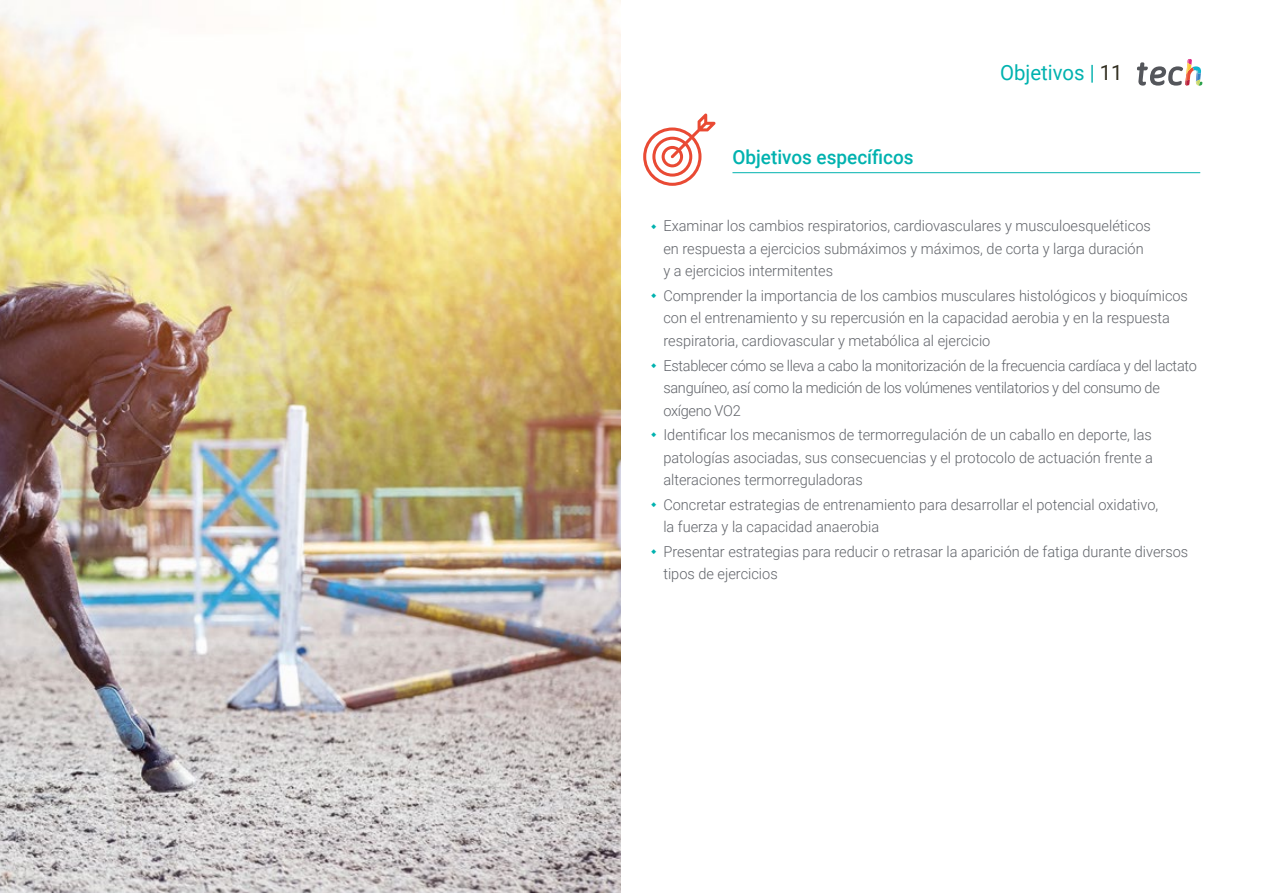
<style>
.page{position:relative;width:1263px;height:893px;background:#fff}
.page>*{position:absolute;margin:0;border:0;box-sizing:border-box;transform-origin:0 0}
.t1{font:21px "Roboto";color:#00b2af}
.t2{font:500 19.5px "Roboto";color:#00b2af}
.t3{font:300 15px/22.5px "Roboto";color:#61646a}
.t4{font:300 15px/22.5px "Roboto";letter-spacing:-.02em;color:#61646a}
.s1{color:#00b0ad}
.s2{color:#312e20}
</style>
<div class="page">
<img style="left:0;top:0;width:621px;height:893px">
<hr style="left:732px;top:172px;width:468px;height:1px;background:#00b2af">
<svg style="left:643px;top:113px;width:73px;height:73px"></svg>
<svg style="left:1137px;top:59px;width:65px;height:27px"></svg>
<h2 class="t2" style="left:732px;top:144px;width:183px">Objetivos específicos</h2>
<h1 class="t1" style="left:1000px;top:57px;width:124px">Objetivos <span class="s1">|</span> <span class="s2">11</span></h1>
<p class="t3" style="left:663px;top:214px;width:489px">Examinar los cambios respiratorios, cardiovasculares y musculoesqueléticos en respuesta a ejercicios submáximos y máximos, de corta y larga duración y a ejercicios intermitentes</p>
<p class="t3" style="left:663px;top:284px;width:526px">Comprender la importancia de los cambios musculares histológicos y bioquímicos con el entrenamiento y su repercusión en la capacidad aerobia y en la respuesta respiratoria, cardiovascular y metabólica al ejercicio</p>
<p class="t4" style="left:663px;top:353px;width:535px">Establecer cómo se lleva a cabo la monitorización de la frecuencia cardíaca y del lactato sanguíneo, así como la medición de los volúmenes ventilatorios y del consumo de oxígeno VO2</p>
<p class="t3" style="left:663px;top:423px;width:491px;text-align:justify">Identificar los mecanismos de termorregulación de un caballo en deporte, las patologías asociadas, sus consecuencias y el protocolo de actuación frente a alteraciones termorreguladoras</p>
<p class="t3" style="left:663px;top:493px;width:496px">Concretar estrategias de entrenamiento para desarrollar el potencial oxidativo, la fuerza y la capacidad anaerobia</p>
<p class="t3" style="left:663px;top:540px;width:526px">Presentar estrategias para reducir o retrasar la aparición de fatiga durante diversos tipos de ejercicios</p>
</div>
